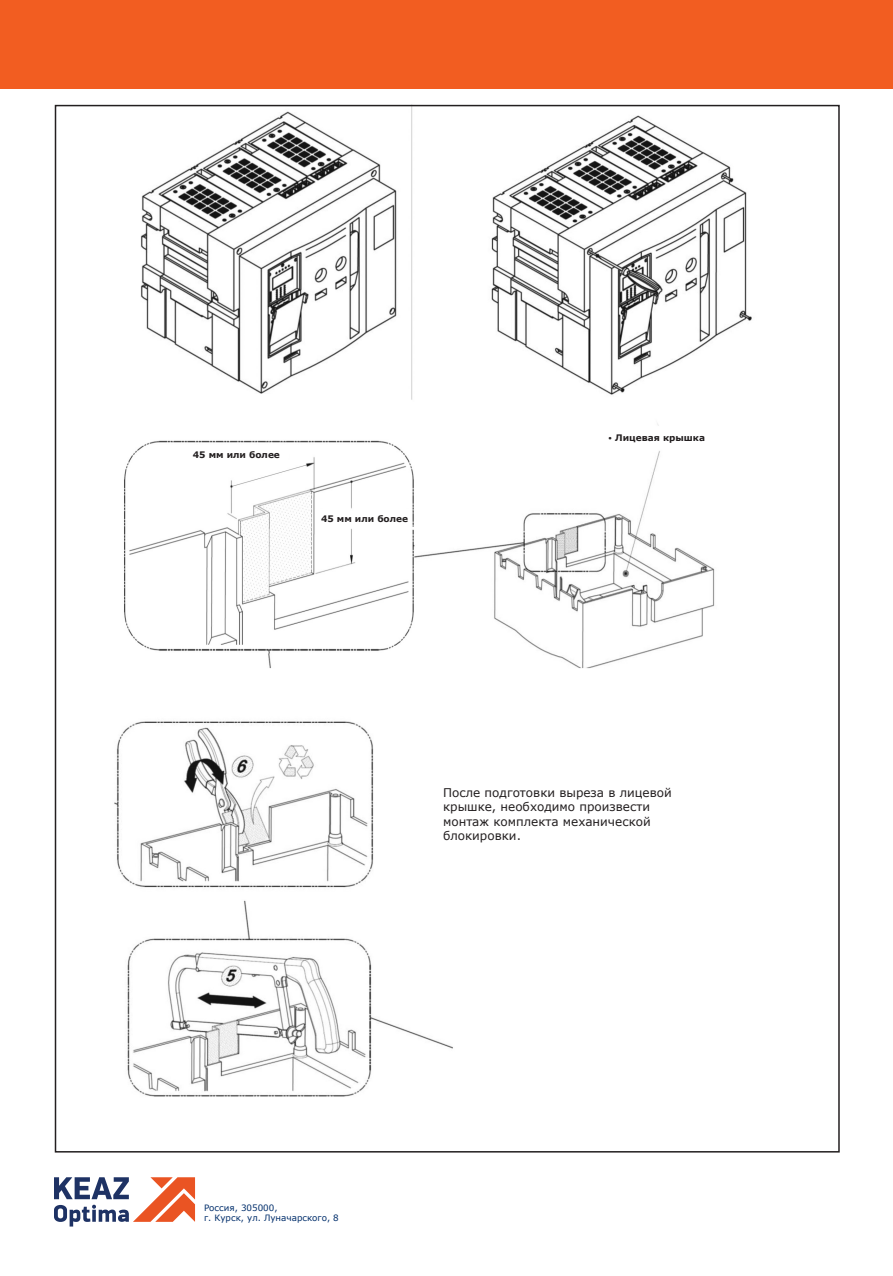
<style>
.page{position:relative;width:893px;height:1276px;background:#fff}
.page>*{position:absolute;margin:0;border:0;box-sizing:border-box;transform-origin:0 0}
.t1{font:12px/14.4px "Verdana";color:#231f20}
.t2{font:700 9px "Verdana";color:#231f20}
.Обычный{font:8.7px "Verdana";color:#002e6b}
.s1{font-family:"PT Sans";font-weight:400}
</style>
<div class="page">
<img style="left:54px;top:104px;width:786px;height:1049px">
<svg style="left:54px;top:1177px;width:141px;height:49px"></svg>
<div style="left:0;top:0;width:893px;height:89px;background:#f25d21"></div>
<p class="t2" style="left:193px;top:449px;width:89px">45 мм или более</p>
<p class="t2" style="left:321px;top:512px;width:89px">45 мм или более</p>
<p class="t2" style="left:608px;top:431px;width:98px"><span class="s1">•</span> Лицевая крышка</p>
<p class="t1" style="left:443px;top:785px;width:230px">После подготовки выреза в лицевой крышке, необходимо произвести монтаж комплекта механической блокировки.</p>
<p class="Обычный" style="left:204px;top:1201px;width:75px">Россия, 305000,</p>
<p class="Обычный" style="left:204px;top:1212px;width:136px">г. Курск, ул. Луначарского, 8</p>
</div>
